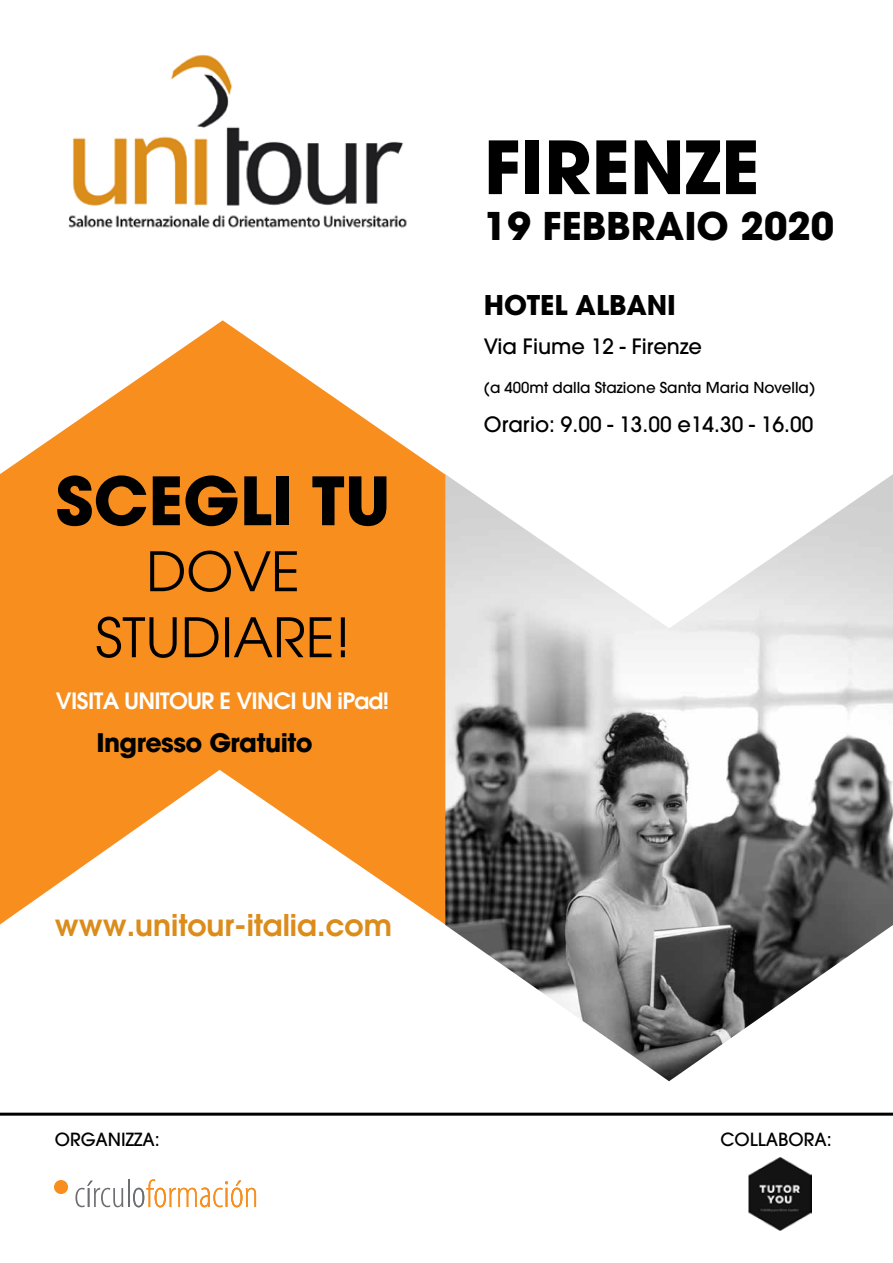
<style>
.page{position:relative;width:893px;height:1263px;background:#fff}
.page>*{position:absolute;margin:0;border:0;box-sizing:border-box;transform-origin:0 0}
.t1{font:700 72.6px "Avant Garde";color:#000}
.t2{font:700 66px "Avant Garde";color:#000}
.t3{font:54px/66px "Avant Garde";color:#000;text-align:center}
.t4{font:700 37.95px "Avant Garde";color:#000}
.t5{font:600 30px "Avant Garde";color:#dc8c1b}
.t6{font:700 27px "Avant Garde";color:#000}
.t7{font:700 25.35px "Avant Garde";letter-spacing:-.02em;color:#000}
.t8{font:600 22.5px "Avant Garde";letter-spacing:-.025em;color:#fff}
.t9{font:500 21px "Avant Garde";color:#000}
.t10{font:500 18px "Avant Garde";color:#000}
.t11{font:500 15px "Avant Garde";color:#000}
</style>
<div class="page">
<svg style="left:0;top:320px;width:445px;height:605px;fill:#f78e1e"></svg>
<img style="left:445px;top:474px;width:448px;height:607px">
<img style="left:68px;top:54px;width:339px;height:174px">
<svg style="left:75px;top:1179px;width:181px;height:28px"></svg>
<div style="left:54px;top:1180px;width:14px;height:14px;background:#f78e1e;border-radius:50%"></div>
<img style="left:749px;top:1157px;width:63px;height:73px">
<hr style="left:0;top:1113px;width:893px;height:3px;background:#000">
<h1 class="t1" style="left:484px;top:120px;width:277px">FIRENZE</h1>
<h3 class="t4" style="left:484px;top:201px;width:352px">19 FEBBRAIO 2020</h3>
<h2 class="t2" style="left:56px;top:458px;width:337px">SCEGLI TU</h2>
<h3 class="t3" style="left:96px;top:539px;width:257px">DOVE<br>STUDIARE!</h3>
<p class="t8" style="left:56px;top:686px;width:335px">VISITA UNITOUR E VINCI UN iPad!</p>
<p class="t7" style="left:96px;top:726px;width:218px">Ingresso Gratuito</p>
<h3 class="t5" style="left:55px;top:905px;width:339px">www.unitour-italia.com</h3>
<p class="t6" style="left:484px;top:287px;width:194px">HOTEL ALBANI</p>
<p class="t9" style="left:484px;top:333px;width:220px">Via Fiume 12 - Firenze</p>
<p class="t11" style="left:484px;top:378px;width:333px">(a 400mt dalla Stazione Santa Maria Novella)</p>
<p class="t9" style="left:484px;top:411px;width:331px">Orario: 9.00 - 13.00 e14.30 - 16.00</p>
<p class="t10" style="left:55px;top:1128px;width:107px">ORGANIZZA:</p>
<p class="t10" style="left:720px;top:1128px;width:113px">COLLABORA:</p>
</div>
